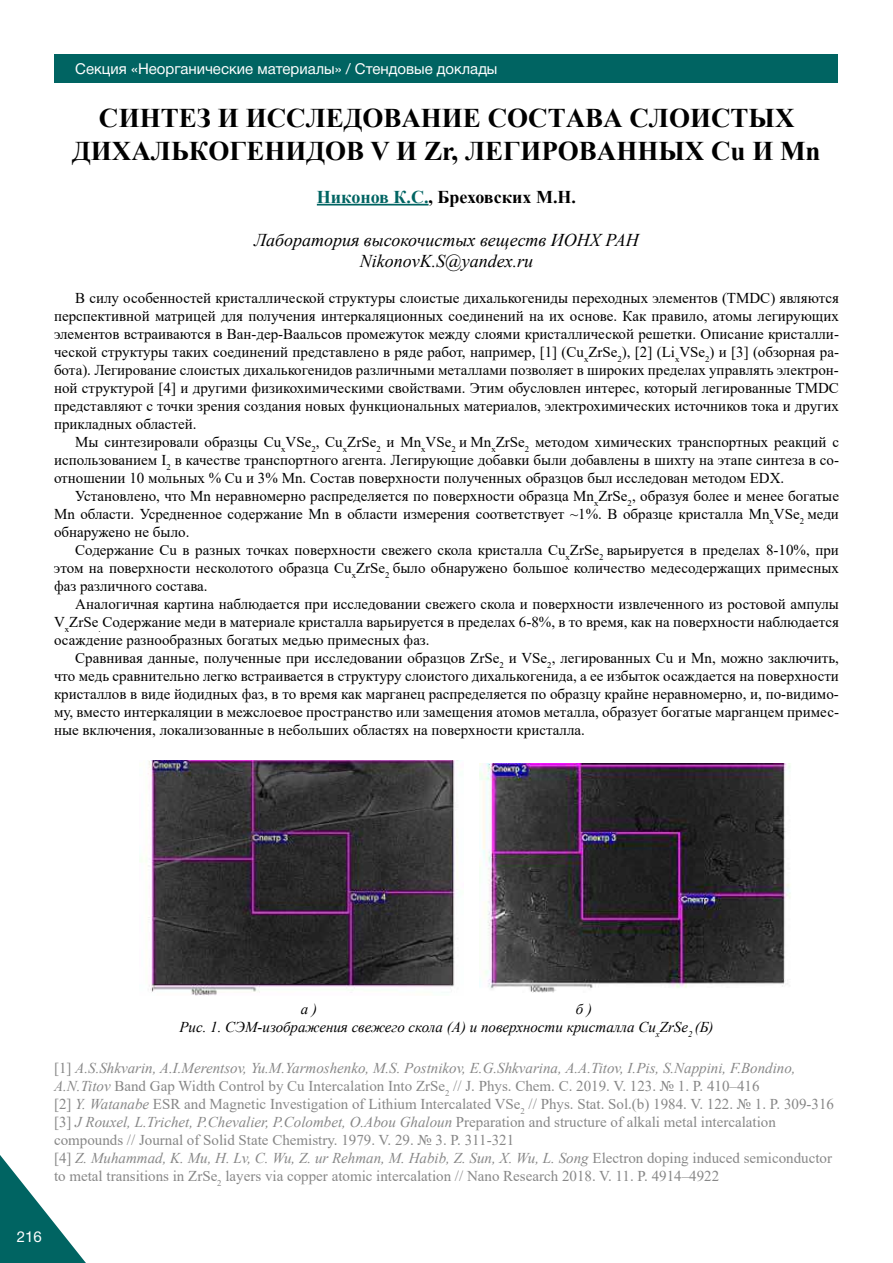
<style>
.page{position:relative;width:893px;height:1263px;background:#fff}
.page>*{position:absolute;margin:0;border:0;box-sizing:border-box;transform-origin:0 0}
.t1{font:700 27px/32.4px "Times New Roman";color:#000;text-align:center}
.t2{font:italic 18px/21.6px "Times New Roman";color:#000;text-align:center}
.t3{font:700 18px "Times New Roman";color:#000}
.t4{font:15px/18px "Times New Roman";color:#000;text-align:justify}
.t5{font:15px/18px "Times New Roman";color:#878787}
.t6{font:italic 15px/18px "Times New Roman";color:#000}
.t7{font:15px "Helvetica Neue Cyr";color:#fff}
.s1{color:#006462}
.s2{font-style:italic}
</style>
<div class="page">
<svg style="left:0;top:1155px;width:86px;height:108px"></svg>
<div style="left:54px;top:54px;width:783px;height:29px;background:#006462"></div>
<hr style="left:317px;top:204px;width:112px;height:1px;background:#006462">
<img style="left:480px;top:763px;width:311px;height:230px">
<img style="left:141px;top:761px;width:317px;height:234px">
<p class="t7" style="left:75px;top:60px;width:424px">Секция «Неорганические материалы» / Стендовые доклады</p>
<h1 class="t1" style="left:72px;top:101px;width:750px">CИНТЕЗ И ИССЛЕДОВАНИЕ СОСТАВА СЛОИСТЫХ<br>ДИХАЛЬКОГЕНИДОВ V И Zr, ЛЕГИРОВАННЫХ Сu И Mn</h1>
<p class="t3" style="left:317px;top:184px;width:261px"><span class="s1">Никонов К.С.</span>, Бреховских М.Н.</p>
<p class="t2" style="left:254px;top:228px;width:386px">Лаборатория высокочистых веществ ИОНХ РАН<br>NikonovK.S@yandex.ru</p>
<p class="t4" style="left:54px;top:289px;width:786px;text-indent:21px">В силу особенностей кристаллической структуры слоистые дихалькогениды переходных элементов (TMDC) являются перспективной матрицей для получения интеркаляционных соединений на их основе. Как правило, атомы легирующих элементов встраиваются в Ван-дер-Ваальсов промежуток между слоями кристаллической решетки. Описание кристалли&shy;ческой структуры таких соединений представлено в ряде работ, например, [1] (Cu<sub>x</sub>ZrSe<sub>2</sub>), [2] (Li<sub>х</sub>VSe<sub>2</sub>) и [3] (обзорная ра&shy;бота). Легирование слоистых дихалькогенидов различными металлами позволяет в широких пределах управлять электрон&shy;ной структурой [4] и другими физикохимическими свойствами. Этим обусловлен интерес, который легированные TMDC представляют с точки зрения создания новых функциональных материалов, электрохимических источников тока и других прикладных областей.</p>
<p class="t4" style="left:54px;top:433px;width:786px;text-indent:21px">Мы синтезировали образцы Cu<sub>x</sub>VSe<sub>2</sub>, Cu<sub>x</sub>ZrSe<sub>2</sub> и Mn<sub>x</sub>VSe<sub>2</sub> и Mn<sub>x</sub>ZrSe<sub>2</sub> методом химических транспортных реакций с использованием I<sub>2</sub> в качестве транспортного агента. Легирующие добавки были добавлены в шихту на этапе синтеза в со&shy;отношении 10 мольных % Сu и 3% Mn. Состав поверхности полученных образцов был исследован методом EDX.</p>
<p class="t4" style="left:54px;top:487px;width:786px;text-indent:21px">Установлено, что Mn неравномерно распределяется по поверхности образца Mn<sub>x</sub>ZrSe<sub>2</sub>, образуя более и менее богатые Mn области. Усредненное содержание Mn в области измерения соответствует ~1%. В образце кристалла Mn<sub>x</sub>VSe<sub>2</sub> меди обнаружено не было.</p>
<p class="t4" style="left:54px;top:541px;width:786px;text-indent:21px">Содержание Cu в разных точках поверхности свежего скола кристалла Cu<sub>x</sub>ZrSe<sub>2</sub> варьируется в пределах 8-10%, при этом на поверхности несколотого образца Cu<sub>x</sub>ZrSe<sub>2</sub> было обнаружено большое количество медесодержащих примесных фаз различного состава.</p>
<p class="t4" style="left:54px;top:595px;width:786px;text-indent:21px">Аналогичная картина наблюдается при исследовании свежего скола и поверхности извлеченного из ростовой ампулы V<sub>x</sub>ZrSe<sub>.</sub> Содержание меди в материале кристалла варьируется в пределах 6-8%, в то время, как на поверхности наблюдается осаждение разнообразных богатых медью примесных фаз.</p>
<p class="t4" style="left:54px;top:649px;width:786px;text-indent:21px">Cравнивая данные, полученные при исследовании образцов ZrSe<sub>2</sub> и VSe<sub>2</sub>, легированных Сu и Mn, можно заключить, что медь сравнительно легко встраивается в структуру слоистого дихалькогенида, а ее избыток осаждается на поверхности кристаллов в виде йодидных фаз, в то время как марганец распределяется по образцу крайне неравномерно, и, по-видимо&shy;му, вместо интеркаляции в межслоевое пространство или замещения атомов металла, образует богатые марганцем примес&shy;ные включения, локализованные в небольших областях на поверхности кристалла.</p>
<p class="t6" style="left:179px;top:1000px;width:536px;text-indent:396px">б )<br>Рис. 1. СЭМ-изображения свежего скола (А) и поверхности кристалла Cu<sub>x</sub>ZrSe<sub>2</sub> (Б)</p>
<p class="t5" style="left:54px;top:1058px;width:782px">[1] <span class="s2">A.S.Shkvarin, A.I.Merentsov, Yu.M.Yarmoshenko, M.S. Postnikov, E.G.Shkvarina, A.A.Titov, I.Pis, S.Nappini, F.Bondino, A.N.Titov</span> Band Gap Width Control by Cu Intercalation Into ZrSe<sub>2</sub> // J. Phys. Chem. C. 2019. V. 123. № 1. P. 410–416<br>[2] <span class="s2">Y. Watanabe</span> ESR and Magnetic Investigation of Lithium Intercalated VSe<sub>2</sub> // Phys. Stat. Sol.(b) 1984. V. 122. № 1. P. 309-316 [3] <span class="s2">J Rouxel, L.Trichet, P.Chevalier, P.Colombet, O.Abou Ghaloun</span> Preparation and structure of alkali metal intercalation compounds // Journal of Solid State Chemistry. 1979. V. 29. № 3. P. 311-321<br>[4] <span class="s2">Z. Muhammad, K. Mu, H. Lv, C. Wu, Z. ur Rehman, M. Habib, Z. Sun, X. Wu, L. Song</span> Electron doping induced semiconductor to metal transitions in ZrSe<sub>2</sub> layers via copper atomic intercalation // Nano Research 2018. V. 11. P. 4914–4922</p>
<p class="t6" style="left:301px;top:1000px;width:18px">а )</p>
<p class="t7" style="left:17px;top:1228px;width:27px">216</p>
</div>
